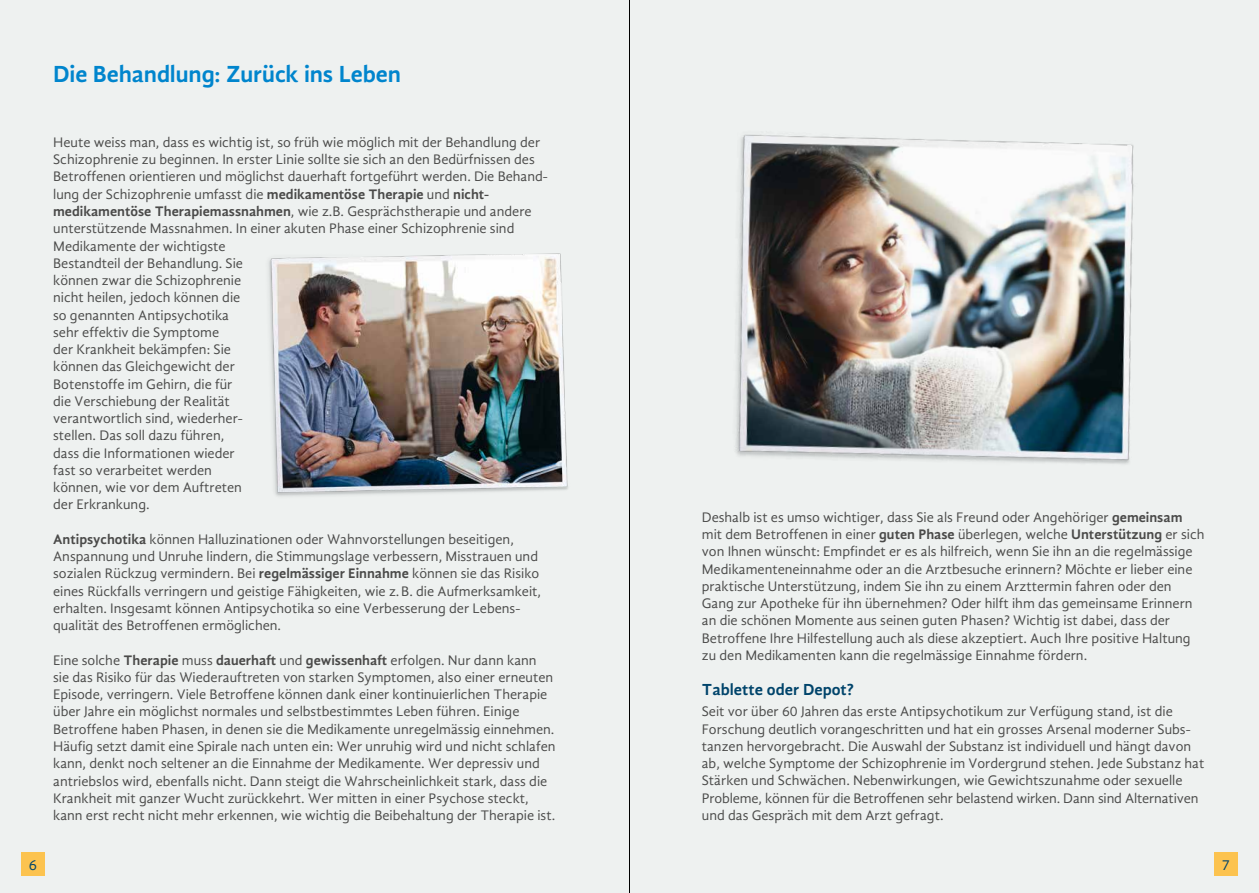
<style>
.page{position:relative;width:1259px;height:893px;background:#eef1f0}
.page>*{position:absolute;margin:0;border:0;box-sizing:border-box;transform-origin:0 0}
.t1{font:700 24px "Gandhi Sans";letter-spacing:-.005em;color:#0085cd}
.t2{font:700 16.5px "Gandhi Sans";color:#00446b}
.t3{font:15px "Gandhi Sans";color:#00446b}
.t4{font:14.25px/17.2px "Gandhi Sans";color:#4a4a49}
.s1{font-weight:700}
</style>
<div class="page">
<div style="left:1214px;top:852px;width:23px;height:24px;background:#fcc34f"></div>
<div style="left:21px;top:852px;width:24px;height:24px;background:#fcc34f"></div>
<img style="left:268px;top:253px;width:300px;height:243px">
<img style="left:735px;top:134px;width:399px;height:330px">
<hr style="left:629px;top:0;width:1px;height:893px;background:#000">
<h1 class="t1" style="left:53px;top:60px;width:349px">Die Behandlung: Zurück ins Leben</h1>
<p class="t4" style="left:53px;top:134px;width:496px">Heute weiss man, dass es wichtig ist, so früh wie möglich mit der Behandlung der Schizophrenie zu beginnen. In erster Linie sollte sie sich an den Bedürfnissen des Betroffenen orientieren und möglichst dauerhaft fortgeführt werden. Die Behand&shy;lung der Schizophrenie umfasst die <span class="s1">medikamentöse Therapie</span> und <span class="s1">nicht&shy;medikamentöse Therapiemassnahmen</span>, wie z.B. Gesprächstherapie und andere unterstützende Massnahmen. In einer akuten Phase einer Schizophrenie sind Medikamente der wichtigste<br>Bestandteil der Behandlung. Sie<br>können zwar die Schizophrenie<br>nicht heilen, jedoch können die<br>so genannten Antipsychotika<br>sehr effektiv die Symptome<br>der Krankheit bekämpfen: Sie<br>können das Gleichgewicht der<br>Botenstoffe im Gehirn, die für<br>die Verschiebung der Realität<br>verantwortlich sind, wiederher-<br>stellen. Das soll dazu führen,<br>dass die Informationen wieder<br>fast so verarbeitet werden<br>können, wie vor dem Auftreten<br>der Erkrankung.</p>
<p class="t4" style="left:53px;top:530px;width:489px"><span class="s1">Antipsychotika</span> können Halluzinationen oder Wahnvorstellungen beseitigen, Anspannung und Unruhe lindern, die Stimmungslage verbessern, Misstrauen und sozialen Rückzug vermindern. Bei <span class="s1">regelmässiger Einnahme</span> können sie das Risiko eines Rückfalls verringern und geistige Fähigkeiten, wie z.B. die Aufmerksamkeit, erhalten. Insgesamt können Antipsychotika so eine Verbesserung der Lebens&shy;qualität des Betroffenen ermöglichen.</p>
<p class="t4" style="left:53px;top:651px;width:504px">Eine solche <span class="s1">Therapie</span> muss <span class="s1">dauerhaft</span> und <span class="s1">gewissenhaft</span> erfolgen. Nur dann kann sie das Risiko für das Wiederauftreten von starken Symptomen, also einer erneuten Episode, verringern. Viele Betroffene können dank einer kontinuierlichen Therapie über Jahre ein möglichst normales und selbstbestimmtes Leben führen. Einige Betroffene haben Phasen, in denen sie die Medikamente unregelmässig einnehmen.<br>Häufig setzt damit eine Spirale nach unten ein: Wer unruhig wird und nicht schlafen kann, denkt noch seltener an die Einnahme der Medikamente. Wer depressiv und antriebslos wird, ebenfalls nicht. Dann steigt die Wahrscheinlichkeit stark, dass die Krankheit mit ganzer Wucht zurückkehrt. Wer mitten in einer Psychose steckt, kann erst recht nicht mehr erkennen, wie wichtig die Beibehaltung der Therapie ist.</p>
<p class="t4" style="left:702px;top:508px;width:504px">Deshalb ist es umso wichtiger, dass Sie als Freund oder Angehöriger <span class="s1">gemeinsam </span>mit dem Betroffenen in einer <span class="s1">guten Phase</span> überlegen, welche <span class="s1">Unterstützung</span> er sich von Ihnen wünscht: Empfindet er es als hilfreich, wenn Sie ihn an die regelmässige Medikamenteneinnahme oder an die Arztbesuche erinnern? Möchte er lieber eine praktische Unterstützung, indem Sie ihn zu einem Arzttermin fahren oder den Gang zur Apotheke für ihn übernehmen? Oder hilft ihm das gemeinsame Erinnern an die schönen Momente aus seinen guten Phasen? Wichtig ist dabei, dass der Betroffene Ihre Hilfestellung auch als diese akzeptiert. Auch Ihre positive Haltung zu den Medikamenten kann die regelmässige Einnahme fördern.</p>
<p class="t2" style="left:702px;top:680px;width:154px">Tablette oder Depot?</p>
<p class="t4" style="left:702px;top:703px;width:504px">Seit vor über 60 Jahren das erste Antipsychotikum zur Verfügung stand, ist die Forschung deutlich vorangeschritten und hat ein grosses Arsenal moderner Subs&shy;tanzen hervorgebracht. Die Auswahl der Substanz ist individuell und hängt davon ab, welche Symptome der Schizophrenie im Vordergrund stehen. Jede Substanz hat Stärken und Schwächen. Nebenwirkungen, wie Gewichtszunahme oder sexuelle Probleme, können für die Betroffenen sehr belastend wirken. Dann sind Alternativen und das Gespräch mit dem Arzt gefragt.</p>
<p class="t3" style="left:29px;top:856px;width:10px">6</p>
<p class="t3" style="left:1221px;top:856px;width:10px">7</p>
</div>
